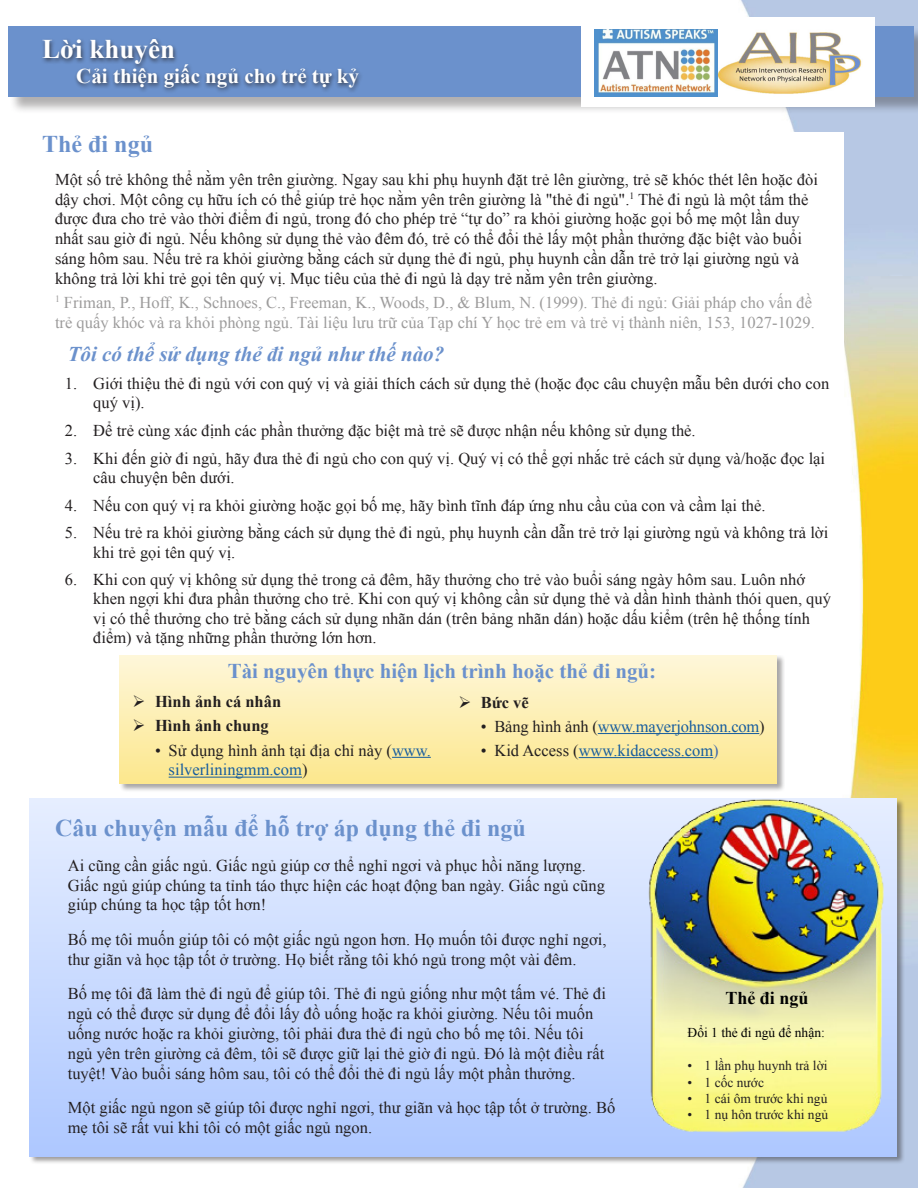
<style>
.page{position:relative;width:918px;height:1188px;background:#fff}
.page>*{position:absolute;margin:0;border:0;box-sizing:border-box;transform-origin:0 0}
.t1{font:700 27px "Times New Roman";color:#fff}
.Bodd{font:700 24px "Times New Roman";color:#6b91cc}
.t2{font:700 21px "Times New Roman";color:#6b91cc}
.t3{font:italic 700 21px "Times New Roman";color:#6b91cc}
.t4{font:700 21px "Times New Roman";color:#fff}
.Bodd-2{font:700 18px "Times New Roman";color:#000}
.Bodd-3{font:16.5px/19.8px "Times New Roman";color:#231f20}
.t5{font:16.5px/19.8px "Times New Roman";color:#9d9c9c}
.t6{font:16.5px "Times New Roman";letter-spacing:-.01em;color:#175d9e}
.t7{font:700 16.5px "Times New Roman";color:#231f20}
.t8{font:13.5px "Times New Roman";color:#231f20}
.Bodd-4{font:13.5px "Times New Roman";color:#000}
.s1{color:#175d9e}
.s2{color:#231f20}
.s3{color:#3b66ad}
</style>
<div class="page">
<img style="left:740px;top:0;width:178px;height:1188px">
<div style="left:9px;top:27px;width:909px;height:87px;background:#231f20;opacity:.35"></div>
<div style="left:8px;top:26px;width:906px;height:71px;background:#6b91cc"></div>
<div style="left:40px;top:37px;width:324px;height:56px;background:#231f20;opacity:.75"></div>
<div style="left:29px;top:798px;width:877px;height:367px;background:#231f20;opacity:.45"></div>
<div style="left:30px;top:799px;width:867px;height:357px;background:linear-gradient(to bottom,#e6eeff,#adc7ff)"></div>
<div style="left:119px;top:654px;width:666px;height:138px;background:#231f20;opacity:.4"></div>
<div style="left:120px;top:654px;width:656px;height:129px;background:linear-gradient(to bottom,#fff7da,#fae68d)"></div>
<div style="left:30px;top:132px;width:814px;height:522px;background:#fff"></div>
<hr style="left:392px;top:757px;width:39px;height:1px;background:#175d9e">
<hr style="left:169px;top:777px;width:133px;height:1px;background:#175d9e">
<hr style="left:598px;top:733px;width:161px;height:1px;background:#175d9e">
<hr style="left:579px;top:757px;width:134px;height:1px;background:#175d9e">
<div style="left:581px;top:18px;width:294px;height:89px;background:#fff"></div>
<img style="left:594px;top:30px;width:124px;height:67px">
<img style="left:718px;top:32px;width:144px;height:62px">
<img style="left:648px;top:794px;width:237px;height:339px">
<h1 class="t1" style="left:42px;top:30px;width:134px">Lời khuyên</h1>
<p class="t4" style="left:76px;top:62px;width:284px">Cải thiện giấc ngủ cho trẻ tự kỷ</p>
<p class="Bodd" style="left:42px;top:128px;width:112px">Thẻ đi ngủ</p>
<p class="Bodd-3" style="left:55px;top:169px;width:765px">Một số trẻ không thể nằm yên trên giường. Ngay sau khi phụ huynh đặt trẻ lên giường, trẻ sẽ khóc thét lên hoặc đòi dậy chơi. Một công cụ hữu ích có thể giúp trẻ học nằm yên trên giường là "thẻ đi ngủ".<sup>1</sup> Thẻ đi ngủ là một tấm thẻ được đưa cho trẻ vào thời điểm đi ngủ, trong đó cho phép trẻ “tự do” ra khỏi giường hoặc gọi bố mẹ một lần duy nhất sau giờ đi ngủ. Nếu không sử dụng thẻ vào đêm đó, trẻ có thể đổi thẻ lấy một phần thưởng đặc biệt vào buổi sáng hôm sau. Nếu trẻ ra khỏi giường bằng cách sử dụng thẻ đi ngủ, phụ huynh cần dẫn trẻ trở lại giường ngủ và không trả lời khi trẻ gọi tên quý vị. Mục tiêu của thẻ đi ngủ là dạy trẻ nằm yên trên giường.</p>
<p class="t5" style="left:55px;top:292px;width:761px"><sup>1</sup> Friman, P., Hoff, K., Schnoes, C., Freeman, K., Woods, D., &amp; Blum, N. (1999). Thẻ đi ngủ: Giải pháp cho vấn đề trẻ quấy khóc và ra khỏi phòng ngủ. Tài liệu lưu trữ của Tạp chí Y học trẻ em và trẻ vị thành niên, 153, 1027-1029.</p>
<p class="t3" style="left:68px;top:340px;width:378px">Tôi có thể sử dụng thẻ đi ngủ như thế nào?</p>
<p class="Bodd-3" style="left:93px;top:374px;width:738px;line-height:19.2px;text-indent:-28px">1. Giới thiệu thẻ đi ngủ với con quý vị và giải thích cách sử dụng thẻ (hoặc đọc câu chuyện mẫu bên dưới cho con quý vị).</p>
<p class="Bodd-3" style="left:65px;top:420px;width:632px">2. Để trẻ cùng xác định các phần thưởng đặc biệt mà trẻ sẽ được nhận nếu không sử dụng thẻ.</p>
<p class="Bodd-3" style="left:93px;top:448px;width:733px;line-height:19.2px;text-indent:-28px">3. Khi đến giờ đi ngủ, hãy đưa thẻ đi ngủ cho con quý vị. Quý vị có thể gợi nhắc trẻ cách sử dụng và/hoặc đọc lại câu chuyện bên dưới.</p>
<p class="Bodd-3" style="left:65px;top:495px;width:702px">4. Nếu con quý vị ra khỏi giường hoặc gọi bố mẹ, hãy bình tĩnh đáp ứng nhu cầu của con và cầm lại thẻ.</p>
<p class="Bodd-3" style="left:93px;top:523px;width:736px;line-height:19.2px;text-indent:-28px">5. Nếu trẻ ra khỏi giường bằng cách sử dụng thẻ đi ngủ, phụ huynh cần dẫn trẻ trở lại giường ngủ và không trả lời khi trẻ gọi tên quý vị.</p>
<p class="Bodd-3" style="left:93px;top:570px;width:739px;line-height:19.2px;text-indent:-28px">6. Khi con quý vị không sử dụng thẻ trong cả đêm, hãy thưởng cho trẻ vào buổi sáng ngày hôm sau. Luôn nhớ khen ngợi khi đưa phần thưởng cho trẻ. Khi con quý vị không cần sử dụng thẻ và dần hình thành thói quen, quý vị có thể thưởng cho trẻ bằng cách sử dụng nhãn dán (trên bảng nhãn dán) hoặc dấu kiểm (trên hệ thống tính điểm) và tặng những phần thưởng lớn hơn.</p>
<p class="t2" style="left:228px;top:657px;width:430px">Tài nguyên thực hiện lịch trình hoặc thẻ đi ngủ:</p>
<p class="t7" style="left:133px;top:691px;width:150px">➢ Hình ảnh cá nhân</p>
<p class="t7" style="left:133px;top:715px;width:138px">➢ Hình ảnh chung</p>
<p class="Bodd-3" style="left:169px;top:740px;width:264px;text-indent:-13px">• Sử dụng hình ảnh tại địa chỉ này (<span class="s1">www. silverliningmm.com</span>)</p>
<p class="t7" style="left:458px;top:691px;width:72px">➢ Bức vẽ</p>
<p class="t6" style="left:481px;top:715px;width:285px"><span class="s2">• Bảng hình ảnh (</span>www.mayerjohnson.com<span class="s2">)</span></p>
<p class="t6" style="left:481px;top:739px;width:239px"><span class="s2">• Kid Access (</span>www.kidaccess.com<span class="s3">)</span></p>
<p class="Bodd" style="left:55px;top:811px;width:472px">Câu chuyện mẫu để hỗ trợ áp dụng thẻ đi ngủ</p>
<p class="Bodd-3" style="left:68px;top:855px;width:539px">Ai cũng cần giấc ngủ. Giấc ngủ giúp cơ thể nghỉ ngơi và phục hồi năng lượng.<br>Giấc ngủ giúp chúng ta tỉnh táo thực hiện các hoạt động ban ngày. Giấc ngủ cũng giúp chúng ta học tập tốt hơn!</p>
<p class="Bodd-3" style="left:68px;top:929px;width:540px">Bố mẹ tôi muốn giúp tôi có một giấc ngủ ngon hơn. Họ muốn tôi được nghỉ ngơi, thư giãn và học tập tốt ở trường. Họ biết rằng tôi khó ngủ trong một vài đêm.</p>
<p class="Bodd-3" style="left:68px;top:984px;width:540px">Bố mẹ tôi đã làm thẻ đi ngủ để giúp tôi. Thẻ đi ngủ giống như một tấm vé. Thẻ đi ngủ có thể được sử dụng để đổi lấy đồ uống hoặc ra khỏi giường. Nếu tôi muốn uống nước hoặc ra khỏi giường, tôi phải đưa thẻ đi ngủ cho bố mẹ tôi. Nếu tôi ngủ yên trên giường cả đêm, tôi sẽ được giữ lại thẻ giờ đi ngủ. Đó là một điều rất tuyệt! Vào buổi sáng hôm sau, tôi có thể đổi thẻ đi ngủ lấy một phần thưởng.</p>
<p class="Bodd-3" style="left:68px;top:1098px;width:549px">Một giấc ngủ ngon sẽ giúp tôi được nghỉ ngơi, thư giãn và học tập tốt ở trường. Bố mẹ tôi sẽ rất vui khi tôi có một giấc ngủ ngon.</p>
<p class="Bodd-2" style="left:725px;top:985px;width:85px">Thẻ đi ngủ</p>
<p class="Bodd-4" style="left:688px;top:1024px;width:139px">Đổi 1 thẻ đi ngủ để nhận:</p>
<p class="t8" style="left:688px;top:1057px;width:142px">• 1 lần phụ huynh trả lời</p>
<p class="t8" style="left:688px;top:1073px;width:78px">• 1 cốc nước</p>
<p class="t8" style="left:688px;top:1089px;width:141px">• 1 cái ôm trước khi ngủ</p>
<p class="t8" style="left:688px;top:1105px;width:142px">• 1 nụ hôn trước khi ngủ</p>
</div>
